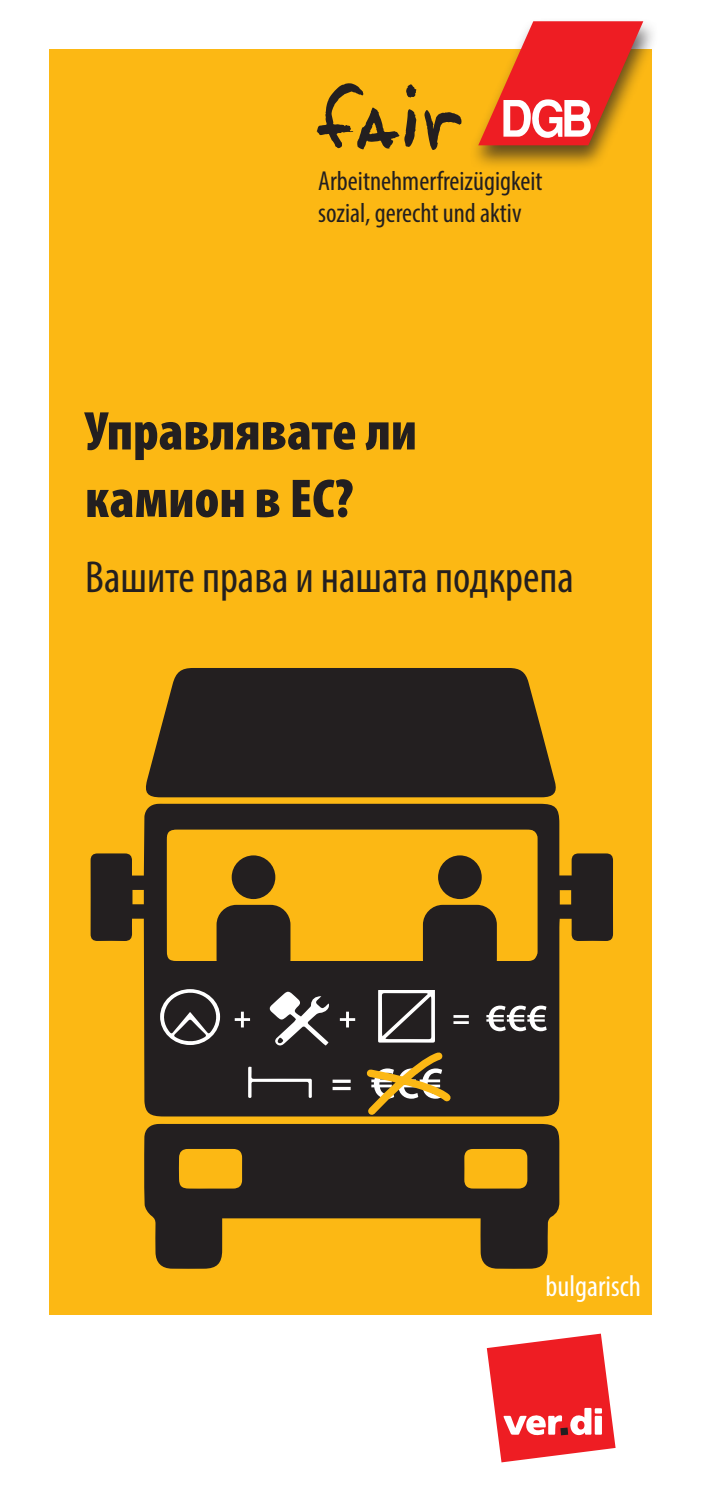
<style>
.page{position:relative;width:709px;height:1489px;background:#fff}
.page>*{position:absolute;margin:0;border:0;box-sizing:border-box;transform-origin:0 0}
.t1{font:900 condensed 55px/67.5px "Myriad Pro";color:#231f20}
.t2{font:condensed 45px "Myriad Pro";color:#231f20}
.t3{font:condensed 30px "Myriad Pro";color:#fff}
.t4{font:condensed 27.5px/32.5px "Myriad Pro";color:#231f20}
</style>
<div class="page">
<div style="left:50px;top:50px;width:602px;height:1265px;background:#fcb814"></div>
<svg style="left:146px;top:668px;width:410px;height:129px;background:#32291f"></svg>
<svg style="left:144px;top:1123px;width:415px;height:145px;fill:#231f20"></svg>
<svg style="left:91px;top:803px;width:522px;height:313px;fill:#231f20"></svg>
<div style="left:167px;top:829px;width:370px;height:131px;background:#fcb814;border-radius:8px"></div>
<div style="left:423px;top:904px;width:74px;height:74px;background:#231f20;border-radius:20px"></div>
<div style="left:438px;top:855px;width:44px;height:44px;background:#231f20;border-radius:50%"></div>
<div style="left:216px;top:904px;width:74px;height:74px;background:#231f20;border-radius:20px"></div>
<div style="left:232px;top:855px;width:43px;height:44px;background:#231f20;border-radius:50%"></div>
<svg style="left:487px;top:1333px;width:128px;height:129px"></svg>
<div style="left:560px;top:1427px;width:8px;height:8px;background:#231f20"></div>
<div style="left:468px;top:18px;width:191px;height:152px;background:#231f20;opacity:.7"></div>
<svg style="left:478px;top:21px;width:165px;height:124px"></svg>
<svg style="left:317px;top:83px;width:144px;height:67px"></svg>
<div style="left:184px;top:992px;width:362px;height:117px;background:#231f20"></div>
<svg style="left:160px;top:989px;width:63px;height:56px"></svg>
<svg style="left:269px;top:990px;width:61px;height:55px"></svg>
<svg style="left:235px;top:1011px;width:15px;height:16px"></svg>
<svg style="left:340px;top:1011px;width:15px;height:16px"></svg>
<svg style="left:486px;top:1005px;width:60px;height:26px"></svg>
<svg style="left:248px;top:1066px;width:64px;height:31px"></svg>
<hr style="left:332px;top:1079px;width:18px;height:3px;background:#fff">
<svg style="left:332px;top:1086px;width:18px;height:4px"></svg>
<svg style="left:363px;top:989px;width:106px;height:128px"></svg>
<p class="t4" style="left:318px;top:164px;width:226px">Arbeitnehmerfreizügigkeit sozial, gerecht und aktiv</p>
<h1 class="t1" style="left:85px;top:396px;width:333px">Управлявате ли камион в ЕС?</h1>
<h2 class="t2" style="left:85px;top:550px;width:490px">Вашите права и нашата подкрепа</h2>
<p class="t3" style="left:545px;top:1267px;width:97px">bulgarisch</p>
</div>
